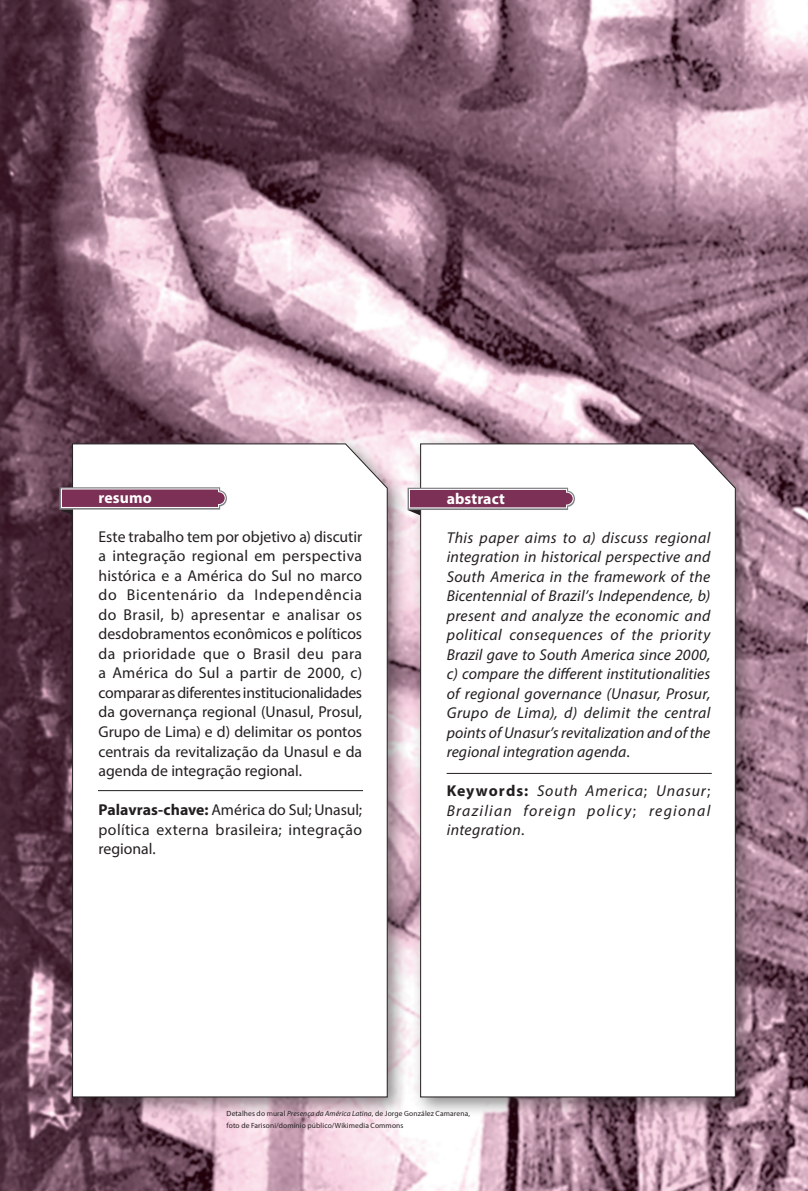
<style>
.page{position:relative;width:808px;height:1191px;background:#fff}
.page>*{position:absolute;margin:0;border:0;box-sizing:border-box;transform-origin:0 0}
.t1{font:15.75px/19.5px "Myriad Pro";color:#231f20;text-align:justify}
.t2{font:italic 15.75px/19.5px "Myriad Pro";letter-spacing:.01em;color:#231f20;text-align:justify}
.t3{font:700 15.75px "Myriad Pro";letter-spacing:.005em;color:#fff}
.t4{font:7.5px/12px "Myriad Pro";letter-spacing:.02em;color:#231f20}
.s1{font-weight:700}
.s2{font-style:normal}
.s3{font-weight:700;font-style:normal}
.s4{font-style:italic}
</style>
<div class="page">
<img style="left:0;top:0;width:807px;height:1191px">
<div style="left:64px;top:435px;width:343px;height:682px;background:#231f20;opacity:.5"></div>
<svg style="left:72px;top:443px;width:316px;height:654px"></svg>
<div style="left:412px;top:435px;width:343px;height:682px;background:#231f20;opacity:.5"></div>
<svg style="left:420px;top:443px;width:316px;height:654px"></svg>
<svg style="left:60px;top:487px;width:167px;height:28px"></svg>
<svg style="left:408px;top:488px;width:167px;height:27px"></svg>
<hr style="left:98px;top:790px;width:265px;height:1px;background:#231f20">
<hr style="left:447px;top:773px;width:265px;height:1px;background:#231f20">
<p class="t3" style="left:98px;top:487px;width:55px">resumo</p>
<p class="t1" style="left:98px;top:526px;width:265px">Este trabalho tem por objetivo a) discutir a integração regional em perspectiva histórica e a América do Sul no marco do Bicentenário da Independência do Brasil, b) apresentar e analisar os desdobramentos econômicos e políticos da prioridade que o Brasil deu para a América do Sul a partir de 2000, c) comparar as diferentes institucionalidades da governança regional (Unasul, Prosul, Grupo de Lima) e d) delimitar os pontos centrais da revitalização da Unasul e da agenda de integração regional.</p>
<p class="t1" style="left:98px;top:799px;width:265px"><span class="s1">Palavras-chave:</span> América do Sul; Unasul; política externa brasileira; integração regional.</p>
<p class="t3" style="left:447px;top:488px;width:60px">abstract</p>
<p class="t2" style="left:447px;top:527px;width:265px">This paper aims to a) discuss regional integration in historical perspective and South America in the framework of the Bicentennial of Brazil’s Independence, b) present and analyze the economic and political consequences of the priority Brazil gave to South America since 2000, c) compare the different institutionalities of regional governance (Unasur, Prosur, Grupo de Lima), d) delimit the central points of Unasur’s revitalization and of the regional integration agenda<span class="s2">.</span></p>
<p class="t2" style="left:447px;top:781px;width:265px"><span class="s3">Keywords:</span> South America<span class="s2">;</span> Unasur<span class="s2">; </span>Brazilian foreign policy<span class="s2">;</span> regional integration<span class="s2">.</span></p>
<p class="t4" style="left:226px;top:1107px;width:245px">Detalhes do mural <span class="s4">Presença da América Latina</span>, de Jorge González Camarena, foto de Farisoni/domínio público/Wikimedia Commons</p>
</div>
